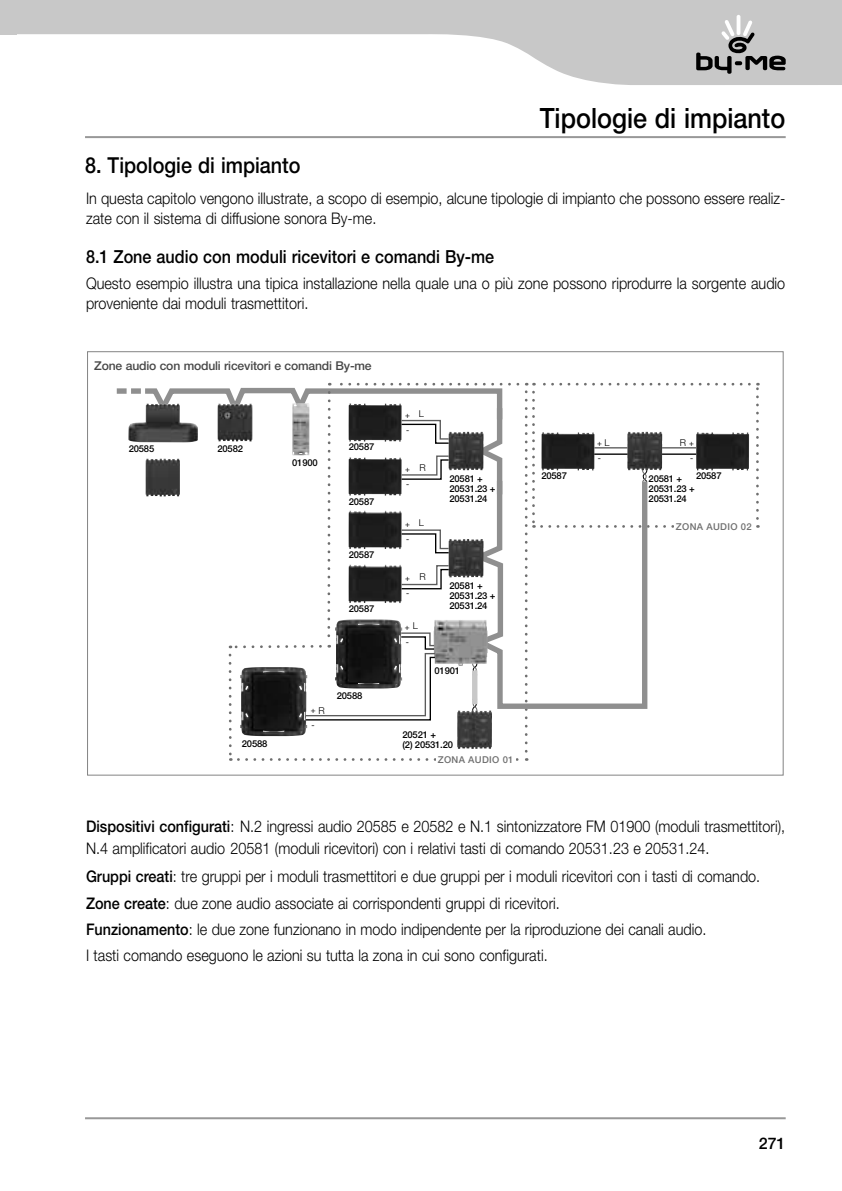
<style>
.page{position:relative;width:842px;height:1191px;background:#fff}
.page>*{position:absolute;margin:0;border:0;box-sizing:border-box;transform-origin:0 0}
.t1{font:500 28px "Helvetica Neue LT Std";color:#000;scale:.9 1}
.t2{font:500 22px "Helvetica Neue LT Std";color:#000;scale:.9 1}
.t3{font:500 18px "Helvetica Neue LT Std";color:#000;scale:.9 1}
.t4{font:300 16px/20px "Helvetica Neue LT Std";color:#000;scale:.9 1}
.t5{font:500 16px "Helvetica Neue LT Std";color:#000}
.t6{font:500 12.2px "Helvetica Neue LT Std";letter-spacing:-.015em;color:#474747}
.t7{font:500 9.4px/10.2px "Helvetica Neue LT Std";letter-spacing:-.02em;color:#000}
.t8{font:500 9.4px "Helvetica Neue LT Std";letter-spacing:.035em;color:#6f6f6f}
.t9{font:300 9.4px "Helvetica Neue LT Std";color:#000}
.t10{font:8.2px/15.2px "Helvetica Neue LT Std";color:#000}
.s1{font-weight:500}
</style>
<div class="page">
<svg style="left:0;top:0;width:842px;height:85px;fill:#c8c8c8"></svg>
<hr style="left:85px;top:1117px;width:701px;height:2px;background:#989898">
<hr style="left:85px;top:136px;width:701px;height:2px;background:#989898">
<hr style="left:737px;top:15px;width:3px;height:20px;background:#fff;border-radius:2px">
<svg style="left:696px;top:20px;width:90px;height:54px;background:#a3a3a3"></svg>
<svg style="left:117px;top:383px;width:642px;height:378px"></svg>
<hr style="left:594px;top:447px;width:34px;height:1px;background:#5b5b5b">
<hr style="left:662px;top:447px;width:34px;height:1px;background:#5b5b5b">
<hr style="left:594px;top:453px;width:34px;height:2px;background:#000">
<hr style="left:662px;top:453px;width:34px;height:2px;background:#000">
<img style="left:128px;top:403px;width:70px;height:39px">
<img style="left:145px;top:458px;width:35px;height:38px">
<h1 class="t1" style="left:540px;top:101px;width:274px">Tipologie di impianto</h1>
<h2 class="t2" style="left:85px;top:152px;width:241px">8. Tipologie di impianto</h2>
<p class="t4" style="left:86px;top:188px;width:778px">In questa capitolo vengono illustrate, a scopo di esempio, alcune tipologie di impianto che possono essere realiz&shy;zate con il sistema di diffusione sonora By-me.</p>
<p class="t3" style="left:86px;top:246px;width:455px">8.1 Zone audio con moduli ricevitori e comandi By-me</p>
<p class="t4" style="left:86px;top:273px;width:778px">Questo esempio illustra una tipica installazione nella quale una o più zone possono riprodurre la sorgente audio proveniente dai moduli trasmettitori.</p>
<p class="t6" style="left:94px;top:359px;width:279px">Zone audio con moduli ricevitori e comandi By-me</p>
<p class="t7" style="left:129px;top:443px;width:27px">20585</p>
<p class="t7" style="left:217px;top:443px;width:27px">20582</p>
<p class="t7" style="left:292px;top:457px;width:27px">01900</p>
<p class="t7" style="left:349px;top:441px;width:27px">20587</p>
<p class="t7" style="left:349px;top:496px;width:27px">20587</p>
<p class="t7" style="left:349px;top:549px;width:27px">20587</p>
<p class="t7" style="left:349px;top:604px;width:27px">20587</p>
<p class="t7" style="left:242px;top:738px;width:27px">20588</p>
<p class="t10" style="left:311px;top:702px;width:6px">+ -</p>
<p class="t9" style="left:318px;top:704px;width:8px">R</p>
<p class="t7" style="left:337px;top:690px;width:27px">20588</p>
<p class="t10" style="left:405px;top:407px;width:6px">+ -</p>
<p class="t9" style="left:419px;top:408px;width:7px">L</p>
<p class="t9" style="left:604px;top:436px;width:7px">L</p>
<p class="t9" style="left:680px;top:436px;width:8px">R</p>
<p class="t10" style="left:597px;top:435px;width:6px">+</p>
<p class="t10" style="left:689px;top:435px;width:6px">+</p>
<p class="t10" style="left:598px;top:450px;width:5px">-</p>
<p class="t10" style="left:690px;top:450px;width:5px">-</p>
<p class="t10" style="left:405px;top:461px;width:6px">+ -</p>
<p class="t9" style="left:419px;top:462px;width:8px">R</p>
<p class="t7" style="left:541px;top:470px;width:27px">20587</p>
<p class="t7" style="left:696px;top:470px;width:27px">20587</p>
<p class="t7" style="left:449px;top:473px;width:48px">20581 +<br>20531.23 +<br>20531.24</p>
<p class="t7" style="left:649px;top:473px;width:48px">20581 +<br>20531.23 +<br>20531.24</p>
<p class="t10" style="left:405px;top:516px;width:6px">+ -</p>
<p class="t9" style="left:419px;top:517px;width:7px">L</p>
<p class="t8" style="left:676px;top:520px;width:77px">ZONA AUDIO 02</p>
<p class="t10" style="left:405px;top:570px;width:6px">+ -</p>
<p class="t9" style="left:419px;top:571px;width:8px">R</p>
<p class="t9" style="left:413px;top:620px;width:7px">L</p>
<p class="t10" style="left:405px;top:619px;width:6px">+ -</p>
<p class="t7" style="left:449px;top:580px;width:48px">20581 +<br>20531.23 +<br>20531.24</p>
<p class="t7" style="left:434px;top:665px;width:27px">01901</p>
<p class="t7" style="left:402px;top:729px;width:52px">20521 +<br>(2) 20531.20</p>
<p class="t8" style="left:438px;top:754px;width:77px">ZONA AUDIO 01</p>
<p class="t4" style="left:86px;top:815px;width:778px;line-height:22px"><span class="s1">Dispositivi configurati</span>: N. 2 ingressi audio 20585 e 20582 e N. 1 sintonizzatore FM 01900 (moduli trasmettitori),<br>N. 4 amplificatori audio 20581 (moduli ricevitori) con i relativi tasti di comando 20531. 23 e 20531. 24.</p>
<p class="t4" style="left:86px;top:862px;width:748px;line-height:27.6px"><span class="s1">Gruppi creati</span>: tre gruppi per i moduli trasmettitori e due gruppi per i moduli ricevitori con i tasti di comando.<br><span class="s1">Zone create</span>: due zone audio associate ai corrispondenti gruppi di ricevitori.</p>
<p class="t4" style="left:86px;top:916px;width:688px;line-height:25.6px"><span class="s1">Funzionamento</span>: le due zone funzionano in modo indipendente per la riproduzione dei canali audio.<br>I tasti comando eseguono le azioni su tutta la zona in cui sono configurati.</p>
<p class="t5" style="left:759px;top:1133px;width:28px">271</p>
</div>
